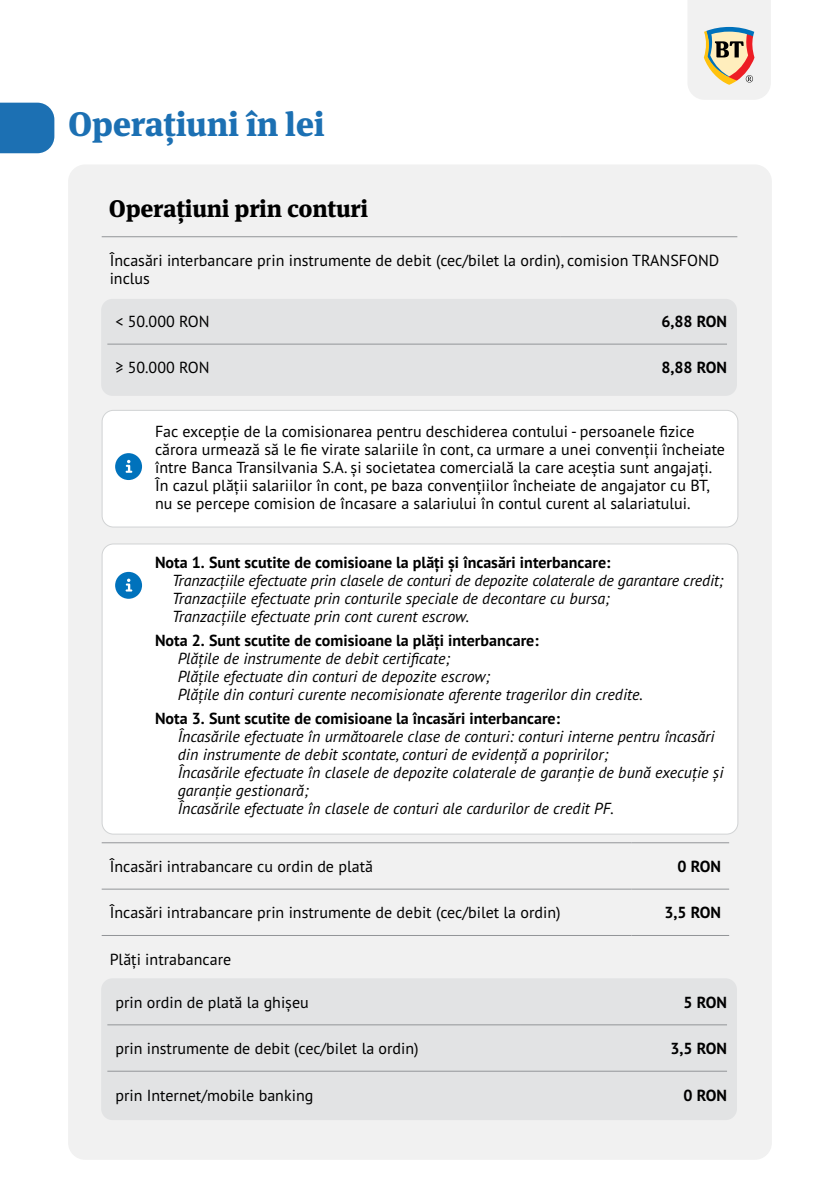
<style>
.page{position:relative;width:840px;height:1191px;background:#fff}
.page>*{position:absolute;margin:0;border:0;box-sizing:border-box;transform-origin:0 0}
.t1{font:800 34px "Meta Serif Pro";letter-spacing:-.01em;color:#1c70b3}
.t2{font:800 24px "Meta Serif Pro";letter-spacing:-.01em;color:#000}
.t3{font:16px/18px "PT Sans Pro";color:#000}
.t4{font:italic 16px/18px "PT Sans Pro";color:#000}
.t5{font:700 16px "PT Sans Pro";color:#000}
</style>
<div class="page">
<div style="left:68px;top:164px;width:703px;height:995px;background:#f1f1f1;border-radius:17px"></div>
<div style="left:101px;top:978px;width:635px;height:142px;background:#e2e3e4;border-radius:11px"></div>
<div style="left:101px;top:299px;width:635px;height:97px;background:#e2e3e4;border-radius:11px"></div>
<svg style="left:688px;top:0;width:82px;height:100px"></svg>
<div style="left:0;top:103px;width:54px;height:50px;background:#1c70b3"></div>
<hr style="left:102px;top:236px;width:458px;height:1px;background:#939598">
<hr style="left:560px;top:236px;width:177px;height:1px;background:#939598">
<hr style="left:107px;top:344px;width:412px;height:1px;background:#939598">
<hr style="left:519px;top:344px;width:207px;height:1px;background:#939598">
<div style="left:102px;top:410px;width:635px;height:117px;background:#fff;border-radius:11px"></div>
<div style="left:102px;top:410px;width:635px;height:117px;border:1px solid #d1d3d4;border-radius:11px"></div>
<div style="left:115px;top:453px;width:27px;height:27px;background:#0072bc;border-radius:50%"></div>
<svg style="left:125px;top:460px;width:7px;height:13px"></svg>
<div style="left:102px;top:544px;width:635px;height:290px;background:#fff;border-radius:11px"></div>
<div style="left:115px;top:572px;width:27px;height:27px;background:#0072bc;border-radius:50%"></div>
<svg style="left:125px;top:578px;width:7px;height:13px"></svg>
<hr style="left:102px;top:842px;width:529px;height:1px;background:#939598">
<hr style="left:631px;top:842px;width:97px;height:1px;background:#939598">
<hr style="left:102px;top:888px;width:529px;height:1px;background:#939598">
<hr style="left:631px;top:888px;width:97px;height:1px;background:#939598">
<hr style="left:102px;top:935px;width:529px;height:1px;background:#939598">
<hr style="left:631px;top:935px;width:97px;height:1px;background:#939598">
<hr style="left:107px;top:1024px;width:412px;height:1px;background:#939598">
<hr style="left:519px;top:1024px;width:207px;height:1px;background:#939598">
<hr style="left:107px;top:1070px;width:412px;height:1px;background:#939598">
<hr style="left:519px;top:1070px;width:207px;height:1px;background:#939598">
<h1 class="t1" style="left:68px;top:96px;width:258px">Operațiuni în lei</h1>
<h2 class="t2" style="left:109px;top:189px;width:261px">Operațiuni prin conturi</h2>
<p class="t3" style="left:110px;top:251px;width:610px">Încasări interbancare prin instrumente de debit (cec/bilet la ordin), comision TRANSFOND inclus</p>
<p class="t3" style="left:115px;top:312px;width:96px">&lt; 50.000 RON</p>
<p class="t5" style="left:661px;top:311px;width:67px">6,88 RON</p>
<p class="t3" style="left:115px;top:358px;width:96px">≥ 50.000 RON</p>
<p class="t5" style="left:661px;top:357px;width:67px">8,88 RON</p>
<p class="t3" style="left:155px;top:422px;width:571px">Fac excepție de la comisionarea pentru deschiderea contului - persoanele fizice cărora urmează să le fie virate salariile în cont, ca urmare a unei convenții încheiate între Banca Transilvania S.A. și societatea comercială la care aceștia sunt angajați.<br>În cazul plății salariilor în cont, pe baza convențiilor încheiate de angajator cu BT, nu se percepe comision de încasare a salariului în contul curent al salariatului.</p>
<p class="t5" style="left:155px;top:552px;width:456px">Nota 1. Sunt scutite de comisioane la plăți și încasări interbancare:</p>
<p class="t4" style="left:172px;top:571px;width:552px">Tranzacțiile efectuate prin clasele de conturi de depozite colaterale de garantare credit;<br>Tranzacțiile efectuate prin conturile speciale de decontare cu bursa;<br>Tranzacțiile efectuate prin cont curent escrow.</p>
<p class="t5" style="left:155px;top:630px;width:385px">Nota 2. Sunt scutite de comisioane la plăți interbancare:</p>
<p class="t4" style="left:178px;top:649px;width:466px">Plățile de instrumente de debit certificate;<br>Plățile efectuate din conturi de depozite escrow;<br>Plățile din conturi curente necomisionate aferente tragerilor din credite.</p>
<p class="t5" style="left:155px;top:707px;width:406px">Nota 3. Sunt scutite de comisioane la încasări interbancare:</p>
<p class="t4" style="left:178px;top:726px;width:547px">Încasările efectuate în următoarele clase de conturi: conturi interne pentru încasări din instrumente de debit scontate, conturi de evidență a popririlor;<br>Încasările efectuate în clasele de depozite colaterale de garanție de bună execuție și garanție gestionară;<br>Încasările efectuate în clasele de conturi ale cardurilor de credit PF.</p>
<p class="t3" style="left:110px;top:857px;width:265px">Încasări intrabancare cu ordin de plată</p>
<p class="t5" style="left:677px;top:856px;width:45px">0 RON</p>
<p class="t3" style="left:110px;top:903px;width:452px">Încasări intrabancare prin instrumente de debit (cec/bilet la ordin)</p>
<p class="t5" style="left:664px;top:902px;width:58px">3,5 RON</p>
<p class="t3" style="left:110px;top:949px;width:123px">Plăți intrabancare</p>
<p class="t3" style="left:115px;top:992px;width:195px">prin ordin de plată la ghișeu</p>
<p class="t5" style="left:683px;top:991px;width:45px">5 RON</p>
<p class="t3" style="left:115px;top:1039px;width:305px">prin instrumente de debit (cec/bilet la ordin)</p>
<p class="t5" style="left:670px;top:1038px;width:58px">3,5 RON</p>
<p class="t3" style="left:115px;top:1085px;width:199px">prin Internet/mobile banking</p>
<p class="t5" style="left:683px;top:1084px;width:45px">0 RON</p>
</div>
